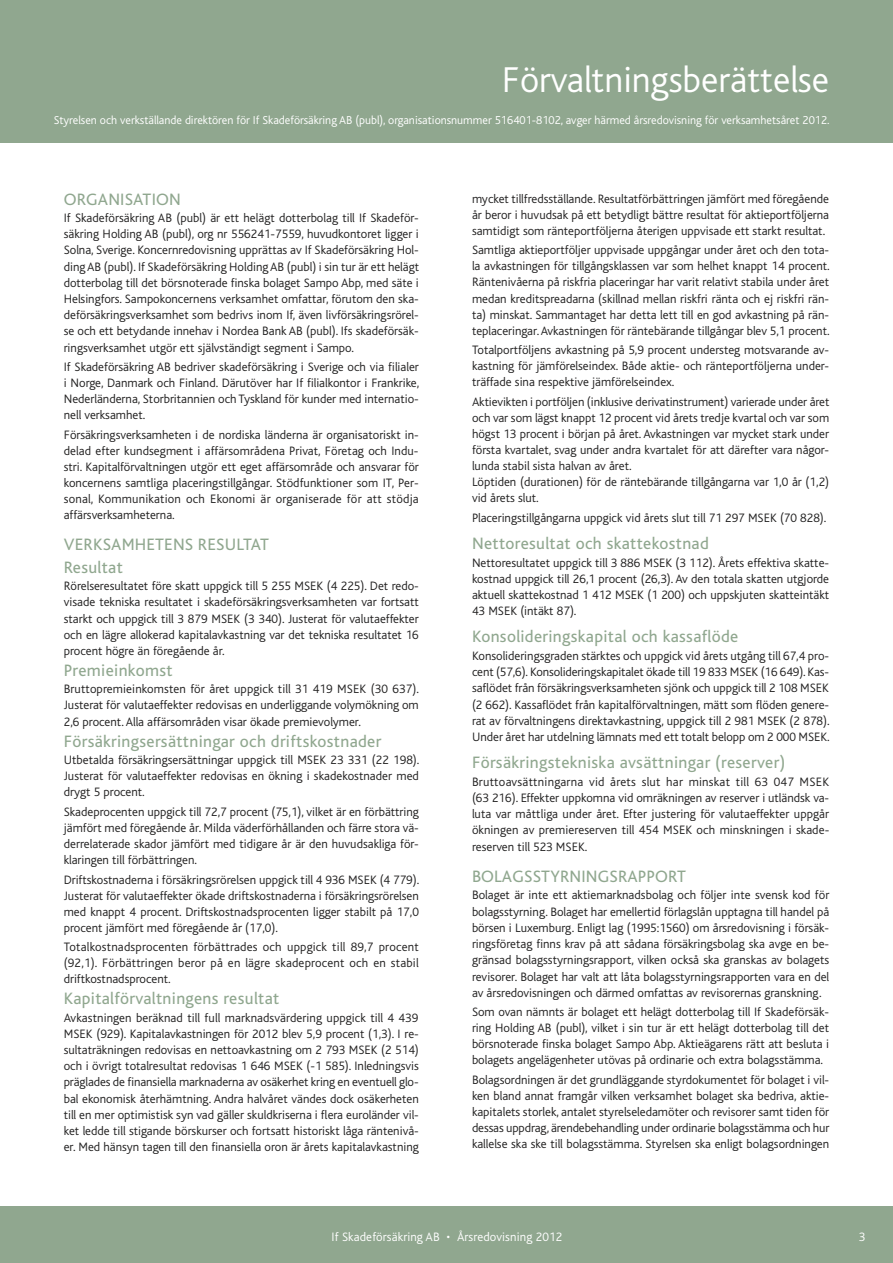
<style>
.page{position:relative;width:893px;height:1263px;background:#fff}
.page>*{position:absolute;margin:0;border:0;box-sizing:border-box;transform-origin:0 0}
.t1{font:300 37.5px "Bliss If";color:#fff}
.t2{font:17.25px/22.2px "Bliss If";letter-spacing:.02em;color:#90a78f}
.t3{font:300 12.75px/16.2px "Bliss If";color:#212020;text-align:justify}
.t4{font:300 12.75px "Bliss If";letter-spacing:.01em;color:#fff}
.t5{font:300 12px "Bliss If";color:#fff}
</style>
<div class="page">
<div style="left:0;top:0;width:893px;height:142px;background:#90a78f"></div>
<div style="left:0;top:1206px;width:893px;height:57px;background:#90a78f"></div>
<h1 class="t1" style="left:502px;top:60px;width:329px">Förvaltningsberättelse</h1>
<p class="t5" style="left:54px;top:114px;width:777px">Styrelsen och verkställande direktören för If Skadeförsäkring AB (publ), organisationsnummer 516401-8102, avger härmed årsredovisning för verksamhetsåret 2012.</p>
<h2 class="t2" style="left:64px;top:188px;width:12px">ORGA</h2>
<h2 class="t2" style="left:108px;top:188px;width:21px">NISATIO</h2>
<h2 class="t2" style="left:169px;top:188px;width:13px">N</h2>
<p class="t3" style="left:64px;top:210px;width:357px">If Skadeförsäkring AB (publ) är ett helägt dotterbolag till If Skadeför&shy;säkring Holding AB (publ), org nr 556241-7559, huvudkontoret ligger i Solna, Sverige. Koncernredovisning upprättas av If Skadeförsäkring Hol&shy;ding AB (publ). If Skadeförsäkring Holding AB (publ) i sin tur är ett helägt dotterbolag till det börsnoterade finska bolaget Sampo Abp, med säte i Helsingfors. Sampokoncernens verksamhet omfattar, förutom den ska&shy;deförsäkringsverksamhet som bedrivs inom If, även livförsäkringsrörel&shy;se och ett betydande innehav i Nordea Bank AB (publ). Ifs skadeförsäk&shy;ringsverksamhet utgör ett självständigt segment i Sampo.</p>
<p class="t3" style="left:64px;top:359px;width:357px">If Skadeförsäkring AB bedriver skadeförsäkring i Sverige och via filialer i Norge, Danmark och Finland. Därutöver har If filialkontor i Frankrike, Nederländerna, Storbritannien och Tyskland för kunder med internatio&shy;nell verksamhet.</p>
<p class="t3" style="left:64px;top:427px;width:357px">Försäkringsverksamheten i de nordiska länderna är organisatoriskt in&shy;delad efter kundsegment i affärsområdena Privat, Företag och Indu&shy;stri. Kapitalförvaltningen utgör ett eget affärsområde och ansvarar för koncernens samtliga placeringstillgångar. Stödfunktioner som IT, Per&shy;sonal, Kommunikation och Ekonomi är organiserade för att stödja affärsverksamheterna.</p>
<h2 class="t2" style="left:64px;top:534px;width:207px">Verksamhetens resultat<br>Resultat</h2>
<p class="t3" style="left:64px;top:578px;width:357px">Rörelseresultatet före skatt uppgick till 5 255 MSEK (4 225). Det redo&shy;visade tekniska resultatet i skadeförsäkringsverksamheten var fortsatt starkt och uppgick till 3 879 MSEK (3 340). Justerat för valutaeffekter och en lägre allokerad kapitalavkastning var det tekniska resultatet 16 procent högre än föregående år.</p>
<h2 class="t2" style="left:64px;top:659px;width:110px">Premieinkomst</h2>
<p class="t3" style="left:64px;top:681px;width:357px">Bruttopremieinkomsten för året uppgick till 31 419 MSEK (30 637).<br>Justerat för valutaeffekter redovisas en underliggande volymökning om 2,6 procent. Alla affärsområden visar ökade premievolymer.</p>
<h2 class="t2" style="left:64px;top:730px;width:319px">Försäkringsersättningar och driftskostnader</h2>
<p class="t3" style="left:64px;top:752px;width:357px">Utbetalda försäkringsersättningar uppgick till MSEK 23 331 (22 198).<br>Justerat för valutaeffekter redovisas en ökning i skadekostnader med drygt 5 procent.</p>
<p class="t3" style="left:64px;top:804px;width:357px">Skadeprocenten uppgick till 72,7 procent (75,1), vilket är en förbättring jämfört med föregående år. Milda väderförhållanden och färre stora vä&shy;derrelaterade skador jämfört med tidigare år är den huvudsakliga för&shy;klaringen till förbättringen.</p>
<p class="t3" style="left:64px;top:871px;width:357px">Driftskostnaderna i försäkringsrörelsen uppgick till 4 936 MSEK (4 779).<br>Justerat för valutaeffekter ökade driftskostnaderna i försäkringsrörelsen med knappt 4 procent. Driftskostnadsprocenten ligger stabilt på 17,0 procent jämfört med föregående år (17,0).</p>
<p class="t3" style="left:64px;top:939px;width:356px">Totalkostnadsprocenten förbättrades och uppgick till 89,7 procent (92,1). Förbättringen beror på en lägre skadeprocent och en stabil driftkostnadsprocent.</p>
<h2 class="t2" style="left:64px;top:988px;width:217px">Kapitalförvaltningens resultat</h2>
<p class="t3" style="left:64px;top:1009px;width:357px">Avkastningen beräknad till full marknadsvärdering uppgick till 4 439<br>MSEK (929). Kapitalavkastningen för 2012 blev 5,9 procent (1,3). I re&shy;sultaträkningen redovisas en nettoavkastning om 2 793 MSEK (2 514) och i övrigt totalresultat redovisas 1 646 MSEK (-1 585). Inledningsvis präglades de finansiella marknaderna av osäkerhet kring en eventuell glo&shy;bal ekonomisk återhämtning. Andra halvåret vändes dock osäkerheten till en mer optimistisk syn vad gäller skuldkriserna i flera euroländer vil&shy;ket ledde till stigande börskurser och fortsatt historiskt låga räntenivå&shy;er. Med hänsyn tagen till den finansiella oron är årets kapitalavkastning</p>
<p class="t3" style="left:472px;top:190px;width:359px">mycket tillfredsställande. Resultatförbättringen jämfört med föregående år beror i huvudsak på ett betydligt bättre resultat för aktieportföljerna samtidigt som ränteportföljerna återigen uppvisade ett starkt resultat.</p>
<p class="t3" style="left:472px;top:242px;width:359px">Samtliga aktieportföljer uppvisade uppgångar under året och den tota&shy;la avkastningen för tillgångsklassen var som helhet knappt 14 procent.<br>Räntenivåerna på riskfria placeringar har varit relativt stabila under året medan kreditspreadarna (skillnad mellan riskfri ränta och ej riskfri rän&shy;ta) minskat. Sammantaget har detta lett till en god avkastning på rän&shy;teplaceringar. Avkastningen för räntebärande tillgångar blev 5,1 procent.</p>
<p class="t3" style="left:472px;top:342px;width:359px">Totalportföljens avkastning på 5,9 procent understeg motsvarande av&shy;kastning för jämförelseindex. Både aktie- och ränteportföljerna under&shy;träffade sina respektive jämförelseindex.</p>
<p class="t3" style="left:472px;top:394px;width:359px;text-align:left">Aktievikten i portföljen (inklusive derivatinstrument) varierade under året och var som lägst knappt 12 procent vid årets tredje kvartal och var som högst 13 procent i början på året. Avkastningen var mycket stark under första kvartalet, svag under andra kvartalet för att därefter vara någor&shy;lunda stabil sista halvan av året.<br>Löptiden (durationen) för de räntebärande tillgångarna var 1,0 år (1,2) vid årets slut.</p>
<p class="t3" style="left:472px;top:510px;width:356px">Placeringstillgångarna uppgick vid årets slut till 71 297 MSEK (70 828).</p>
<h2 class="t2" style="left:472px;top:533px;width:238px">Nettoresultat och skattekostnad</h2>
<p class="t3" style="left:472px;top:554px;width:359px">Nettoresultatet uppgick till 3 886 MSEK (3 112). Årets effektiva skatte&shy;kostnad uppgick till 26,1 procent (26,3). Av den totala skatten utgjorde aktuell skattekostnad 1 412 MSEK (1 200) och uppskjuten skatteintäkt 43 MSEK (intäkt 87).</p>
<h2 class="t2" style="left:472px;top:626px;width:268px">Konsolideringskapital och kassaflöde</h2>
<p class="t3" style="left:472px;top:648px;width:359px">Konsolideringsgraden stärktes och uppgick vid årets utgång till 67,4 pro&shy;cent (57,6). Konsolideringskapitalet ökade till 19 833 MSEK (16 649). Kas&shy;saflödet från försäkringsverksamheten sjönk och uppgick till 2 108 MSEK (2 662). Kassaflödet från kapitalförvaltningen, mätt som flöden genere&shy;rat av förvaltningens direktavkastning, uppgick till 2 981 MSEK (2 878).<br>Under året har utdelning lämnats med ett totalt belopp om 2 000 MSEK.</p>
<h2 class="t2" style="left:472px;top:752px;width:315px">Försäkringstekniska avsättningar (reserver)</h2>
<p class="t3" style="left:472px;top:774px;width:359px">Bruttoavsättningarna vid årets slut har minskat till 63 047 MSEK (63 216). Effekter uppkomna vid omräkningen av reserver i utländsk va&shy;luta var måttliga under året. Efter justering för valutaeffekter uppgår ökningen av premiereserven till 454 MSEK och minskningen i skade&shy;reserven till 523 MSEK.</p>
<h2 class="t2" style="left:472px;top:865px;width:215px">Bolagsstyrn ingsrapport</h2>
<p class="t3" style="left:472px;top:887px;width:359px">Bolaget är inte ett aktiemarknadsbolag och följer inte svensk kod för bolagsstyrning. Bolaget har emellertid förlagslån upptagna till handel på börsen i Luxemburg. Enligt lag (1995:1560) om årsredovisning i försäk&shy;ringsföretag finns krav på att sådana försäkringsbolag ska avge en be&shy;gränsad bolagsstyrningsrapport, vilken också ska granskas av bolagets revisorer. Bolaget har valt att låta bolagsstyrningsrapporten vara en del av årsredovisningen och därmed omfattas av revisorernas granskning.</p>
<p class="t3" style="left:472px;top:1004px;width:359px">Som ovan nämnts är bolaget ett helägt dotterbolag till If Skadeförsäk&shy;ring Holding AB (publ), vilket i sin tur är ett helägt dotterbolag till det börsnoterade finska bolaget Sampo Abp. Aktieägarens rätt att besluta i bolagets angelägenheter utövas på ordinarie och extra bolagsstämma.</p>
<p class="t3" style="left:472px;top:1072px;width:359px">Bolagsordningen är det grundläggande styrdokumentet för bolaget i vil&shy;ken bland annat framgår vilken verksamhet bolaget ska bedriva, aktie&shy;kapitalets storlek, antalet styrelseledamöter och revisorer samt tiden för dessas uppdrag, ärendebehandling under ordinarie bolagsstämma och hur kallelse ska ske till bolagsstämma. Styrelsen ska enligt bolagsordningen</p>
<p class="t4" style="left:332px;top:1230px;width:232px">If Skadeförsäkring AB • Årsredovisning 2012</p>
<p class="t4" style="left:859px;top:1230px;width:8px">3</p>
</div>
